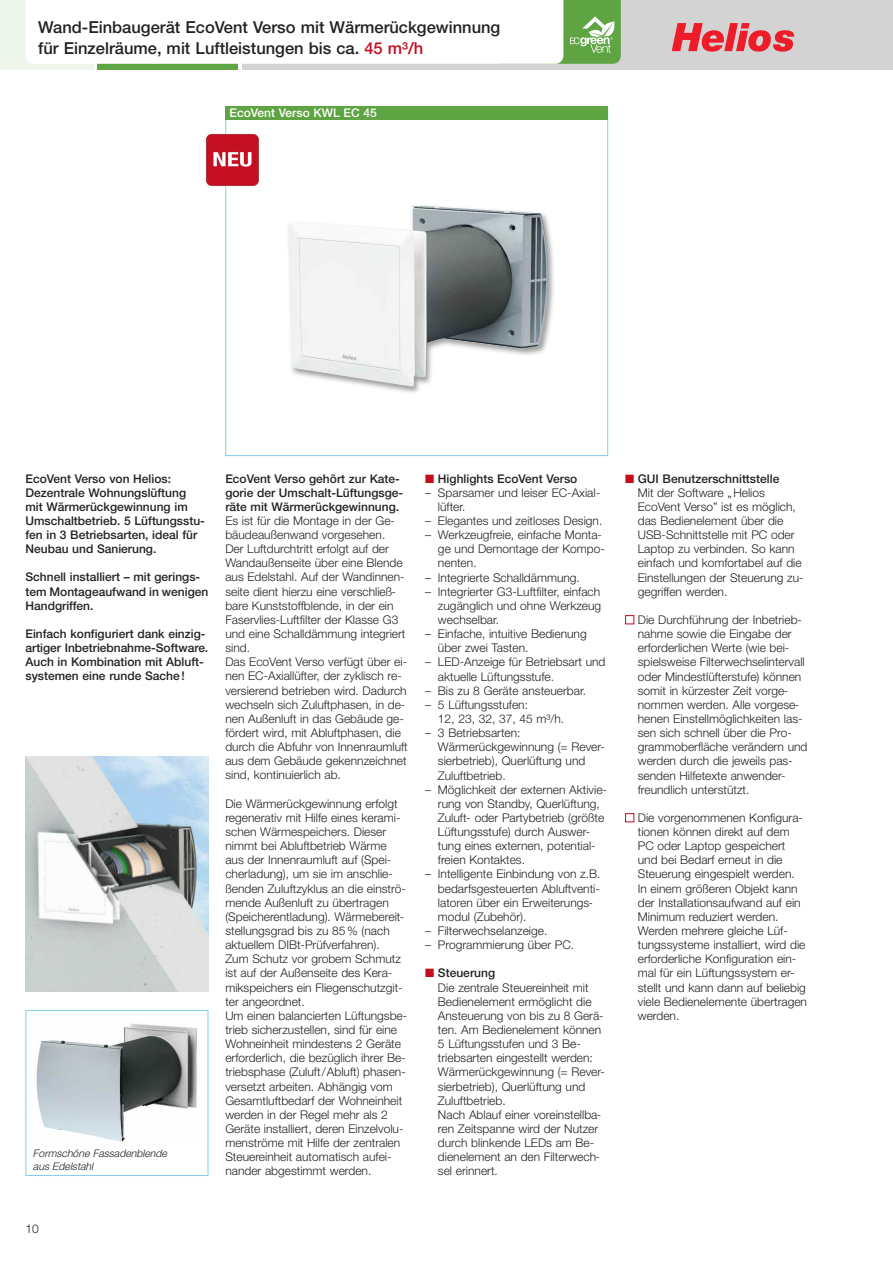
<style>
.page{position:relative;width:893px;height:1263px;background:#fff}
.page>*{position:absolute;margin:0;border:0;box-sizing:border-box;transform-origin:0 0}
.t1{font:500 16.5px/21px "Helvetica Neue";color:#222221}
.t2{font:300 12px/14.1px "Helvetica Neue";color:#222221}
.t3{font:500 12px/14.1px "Helvetica Neue";color:#222221}
.t4{font:500 12px "Helvetica Neue";color:#fff}
.t5{font:italic 300 10.5px/12.6px "Helvetica Neue";color:#222221}
.s1{color:#c30e20}
.s2{font-weight:500}
.s3{color:#fff}
</style>
<div class="page">
<div style="left:0;top:0;width:893px;height:70px;background:#d3d3d3"></div>
<svg style="left:94px;top:64px;width:148px;height:6px"></svg>
<div style="left:98px;top:64px;width:140px;height:6px;background:#5ea443"></div>
<svg style="left:672px;top:23px;width:122px;height:29px"></svg>
<div style="left:0;top:0;width:94px;height:70px;background:#eff6ec"></div>
<svg style="left:26px;top:0;width:595px;height:64px;background:#f1f7ef"></svg>
<div style="left:225px;top:106px;width:383px;height:14px;background:#5ea443"></div>
<img style="left:369px;top:224px;width:185px;height:169px">
<img style="left:288px;top:206px;width:260px;height:180px">
<img style="left:206px;top:132px;width:53px;height:56px">
<img style="left:36px;top:1023px;width:161px;height:119px">
<div style="left:26px;top:1010px;width:182px;height:166px;border:1px solid #80ceef"></div>
<img style="left:26px;top:756px;width:182px;height:235px">
<h1 class="t1" style="left:38px;top:17px;width:464px">Wand-Einbaugerät EcoVent Verso mit Wärmerückgewinnung für Einzelräume, mit Luftleistungen bis ca. <span class="s1">45 m³/h</span></h1>
<p class="t4" style="left:230px;top:106px;width:149px">EcoVent Verso KWL EC 45</p>
<p class="t3" style="left:26px;top:471px;width:181px">EcoVent Verso von Helios:<br>Dezentrale Wohnungslüftung mit Wärmerückgewinnung im<br>Umschaltbetrieb. 5 Lüftungsstu&shy;fen in 3 Betriebsarten, ideal für<br>Neubau und Sanierung.</p>
<p class="t3" style="left:26px;top:570px;width:184px">Schnell installiert – mit gerings&shy;tem Montageaufwand in wenigen<br>Handgriffen.</p>
<p class="t3" style="left:26px;top:627px;width:184px">Einfach konfiguriert dank einzig&shy;artiger Inbetriebnahme-Software.<br>Auch in Kombination mit Abluft&shy;systemen eine runde Sache!</p>
<p class="t5" style="left:33px;top:1147px;width:137px">Formschöne Fassadenblende aus Edelstahl</p>
<p class="t3" style="left:225px;top:471px;width:179px">EcoVent Verso gehört zur Kate&shy;gorie der Umschalt-Lüftungsge&shy;räte mit Wärmerückgewinnung.</p>
<p class="t2" style="left:225px;top:514px;width:184px">Es ist für die Montage in der Ge&shy;bäudeaußenwand vorgesehen.<br>Der Luftdurchtritt erfolgt auf der<br>Wandaußenseite über eine Blende aus Edelstahl. Auf der Wandinnen&shy;seite dient hierzu eine verschließ&shy;bare Kunststoffblende, in der ein<br>Faservlies-Luftfilter der Klasse G3 und eine Schalldämmung integriert sind.<br>Das EcoVent Verso verfügt über ei&shy;nen EC-Axiallüfter, der zyklisch re&shy;versierend betrieben wird. Dadurch wechseln sich Zuluftphasen, in de&shy;nen Außenluft in das Gebäude ge&shy;fördert wird, mit Abluftphasen, die durch die Abfuhr von Innenraumluft aus dem Gebäude gekennzeichnet sind, kontinuierlich ab.</p>
<p class="t2" style="left:225px;top:796px;width:183px">Die Wärmerückgewinnung erfolgt regenerativ mit Hilfe eines kerami&shy;schen Wärmespeichers. Dieser nimmt bei Abluftbetrieb Wärme aus der Innenraumluft auf (Spei&shy;cherladung), um sie im anschlie&shy;ßenden Zuluftzyklus an die einströ&shy;mende Außenluft zu übertragen (Speicherentladung). Wärmebereit&shy;stellungsgrad bis zu 85 % (nach aktuellem DIBt-Prüfverfahren).<br>Zum Schutz vor grobem Schmutz ist auf der Außenseite des Kera&shy;mikspeichers ein Fliegenschutzgit&shy;ter angeordnet.<br>Um einen balancierten Lüftungsbe&shy;trieb sicherzustellen, sind für eine Wohneinheit mindestens 2 Geräte erforderlich, die bezüglich ihrer Be&shy;triebsphase (Zuluft/Abluft) phasen&shy;versetzt arbeiten. Abhängig vom Gesamtluftbedarf der Wohneinheit werden in der Regel mehr als 2<br>Geräte installiert, deren Einzelvolu&shy;menströme mit Hilfe der zentralen Steuereinheit automatisch aufei&shy;nander abgestimmt werden.</p>
<p class="t3" style="left:425px;top:471px;width:154px"><span class="s1">■</span> Highlights EcoVent Verso</p>
<p class="t2" style="left:438px;top:485px;width:164px;text-indent:-13px">– Sparsamer und leiser EC-Axial&shy;lüfter.</p>
<p class="t2" style="left:425px;top:514px;width:179px">– Elegantes und zeitloses Design.</p>
<p class="t2" style="left:438px;top:528px;width:168px;text-indent:-13px">– Werkzeugfreie, einfache Monta&shy;ge und Demontage der Kompo&shy;nenten.</p>
<p class="t2" style="left:425px;top:570px;width:156px">– Integrierte Schalldämmung.</p>
<p class="t2" style="left:438px;top:584px;width:165px;text-align:justify;text-indent:-13px">– Integrierter G3-Luftfilter, einfach zugänglich und ohne Werkzeug wechselbar.</p>
<p class="t2" style="left:438px;top:627px;width:150px;text-indent:-13px">– Einfache, intuitive Bedienung über zwei Tasten.</p>
<p class="t2" style="left:438px;top:655px;width:169px;text-indent:-13px">– LED-Anzeige für Betriebsart und aktuelle Lüftungsstufe.</p>
<p class="t2" style="left:425px;top:683px;width:162px">– Bis zu 8 Geräte ansteuerbar.</p>
<p class="t2" style="left:438px;top:698px;width:128px;text-indent:-13px">– 5 Lüftungsstufen:<br>12, 23, 32, 37, 45 m³/h.</p>
<p class="t2" style="left:438px;top:726px;width:169px;text-indent:-13px">– 3 Betriebsarten:<br>Wärmerückgewinnung (= Rever&shy;sierbetrieb), Querlüftung und<br>Zuluftbetrieb.</p>
<p class="t2" style="left:438px;top:782px;width:171px;text-indent:-13px">– Möglichkeit der externen Aktivie&shy;rung von Standby, Querlüftung,<br>Zuluft- oder Partybetrieb (größte<br>Lüftungsstufe) durch Auswer&shy;tung eines externen, potential&shy;freien Kontaktes.</p>
<p class="t2" style="left:438px;top:867px;width:164px;text-indent:-13px">– Intelligente Einbindung von z.B. bedarfsgesteuerten Abluftventi&shy;latoren über ein Erweiterungs&shy;modul (Zubehör).</p>
<p class="t2" style="left:425px;top:924px;width:124px">– Filterwechselanzeige.</p>
<p class="t2" style="left:425px;top:938px;width:151px">– Programmierung über PC.</p>
<p class="t2" style="left:438px;top:966px;width:169px;text-indent:-13px"><span class="s1">■</span> <span class="s2">Steuerung<br></span>Die zentrale Steuereinheit mit<br>Bedienelement ermöglicht die<br>Ansteuerung von bis zu 8 Gerä&shy;ten. Am Bedienelement können<br>5 Lüftungsstufen und 3 Be&shy;triebsarten eingestellt werden:<br>Wärmerückgewinnung (= Rever&shy;sierbetrieb), Querlüftung und<br>Zuluftbetrieb.<br>Nach Ablauf einer voreinstellba&shy;ren Zeitspanne wird der Nutzer durch blinkende LEDs am Be&shy;dienelement an den Filterwech&shy;sel erinnert.</p>
<p class="t2" style="left:26px;top:1222px;width:15px">10</p>
<p class="t2" style="left:638px;top:471px;width:167px;text-indent:-13px"><span class="s1">■</span> <span class="s2">GUI Benutzerschnittstelle<br></span>Mit der Software „Helios<br>EcoVent Verso” ist es möglich, das Bedienelement über die<br>USB-Schnittstelle mit PC oder<br>Laptop zu verbinden. So kann einfach und komfortabel auf die<br>Einstellungen der Steuerung zu&shy;gegriffen werden.</p>
<p class="t2" style="left:638px;top:613px;width:171px;text-indent:-13px"><span class="s3">■</span> Die Durchführung der Inbetrieb&shy;nahme sowie die Eingabe der erforderlichen Werte (wie bei&shy;spielsweise Filterwechselintervall oder Mindestlüfterstufe) können somit in kürzester Zeit vorge&shy;nommen werden. Alle vorgese&shy;henen Einstellmöglichkeiten las&shy;sen sich schnell über die Pro&shy;grammoberfläche verändern und werden durch die jeweils pas&shy;senden Hilfetexte anwender&shy;freundlich unterstützt.</p>
<p class="t2" style="left:638px;top:811px;width:171px;text-indent:-13px"><span class="s3">■</span> Die vorgenommenen Konfigura&shy;tionen können direkt auf dem<br>PC oder Laptop gespeichert und bei Bedarf erneut in die<br>Steuerung eingespielt werden.<br>In einem größeren Objekt kann der Installationsaufwand auf ein<br>Minimum reduziert werden.<br>Werden mehrere gleiche Lüf&shy;tungssysteme installiert, wird die erforderliche Konfiguration ein&shy;mal für ein Lüftungssystem er&shy;stellt und kann dann auf beliebig viele Bedienelemente übertragen werden.</p>
</div>
